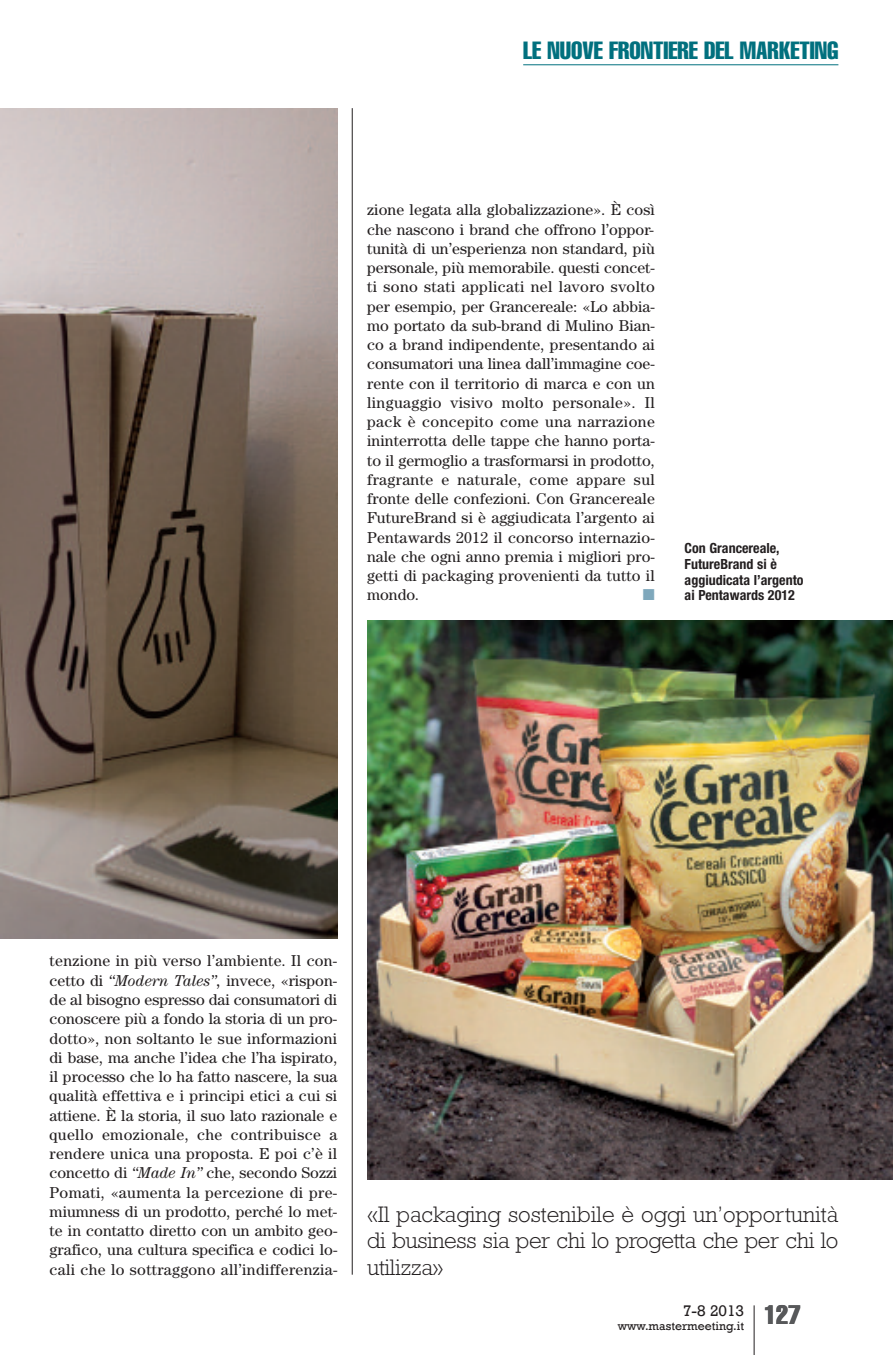
<style>
.page{position:relative;width:893px;height:1355px;background:#fff}
.page>*{position:absolute;margin:0;border:0;box-sizing:border-box;transform-origin:0 0}
.t1{font:extra-condensed 26.25px "Helvetica";color:#57585a}
.t2{font:extra-condensed 24.5px "Helvetica";color:#01707e}
.t3{font:300 22.75px/26.2px "Rockwell";letter-spacing:-.015em;color:#231f20;text-align:justify}
.t4{font:15.75px/19.2px "Century";letter-spacing:.01em;color:#231f20;text-align:justify}
.t5{font:15.75px "Rockwell";color:#231f20}
.t6{font:15.75px "Zapf Dingbats";color:#7fa8bc}
.t7{font:700 condensed 14px/15.8px "Helvetica Neue";color:#231f20}
.t8{font:12.25px "Rockwell";color:#231f20}
.s1{font-style:italic}
</style>
<div class="page">
<hr style="left:754px;top:1305px;width:1px;height:49px;background:#231f20">
<hr style="left:523px;top:64px;width:315px;height:1px;background:#01707e">
<hr style="left:352px;top:108px;width:1px;height:1166px;background:#231f20">
<img style="left:0;top:108px;width:337px;height:830px">
<img style="left:367px;top:620px;width:526px;height:558px">
<h2 class="t2" style="left:523px;top:42px;width:317px">LE NUOVE FRONTIERE DEL MARKETING</h2>
<p class="t4" style="left:367px;top:202px;width:289px">zione legata alla globalizzazione». È così che nascono i brand che offrono l’oppor&shy;tunità di un’esperienza non standard, più personale, più memorabile. questi concet&shy;ti sono stati applicati nel lavoro svolto per esempio, per Grancereale: «Lo abbia&shy;mo portato da sub-brand di Mulino Bian&shy;co a brand indipendente, presentando ai consumatori una linea dall’immagine coe&shy;rente con il territorio di marca e con un linguaggio visivo molto personale». Il pack è concepito come una narrazione ininterrotta delle tappe che hanno porta&shy;to il germoglio a trasformarsi in prodotto, fragrante e naturale, come appare sul fronte delle confezioni. Con Grancereale FutureBrand si è aggiudicata l’argento ai Pentawards 2012 il concorso internazio&shy;nale che ogni anno premia i migliori pro&shy;getti di packaging provenienti da tutto il mondo.</p>
<p class="t6" style="left:643px;top:586px;width:13px">■</p>
<p class="t7" style="left:685px;top:541px;width:120px">Con Grancereale,<br>FutureBrand si è aggiudicata l’argento ai Pentawards 2012</p>
<p class="t4" style="left:50px;top:952px;width:289px">tenzione in più verso l’ambiente. Il con&shy;cetto di <span class="s1">“Modern Tales”,</span> invece, «rispon&shy;de al bisogno espresso dai consumatori di conoscere più a fondo la storia di un pro&shy;dotto», non soltanto le sue informazioni di base, ma anche l’idea che l’ha ispirato, il processo che lo ha fatto nascere, la sua qualità effettiva e i principi etici a cui si attiene. È la storia, il suo lato razionale e quello emozionale, che contribuisce a rendere unica una proposta. E poi c’è il concetto di <span class="s1">“Made In”</span> che, secondo Sozzi Pomati, «aumenta la percezione di pre&shy;miumness di un prodotto, perché lo met&shy;te in contatto diretto con un ambito geo&shy;grafico, una cultura specifica e codici lo&shy;cali che lo sottraggono all’indifferenzia-</p>
<h3 class="t3" style="left:367px;top:1203px;width:473px">«Il packaging sostenibile è oggi un’opportunità di business sia per chi lo progetta che per chi lo utilizza»</h3>
<p class="t5" style="left:683px;top:1300px;width:63px">7-8 2013</p>
<p class="t8" style="left:618px;top:1318px;width:128px">www.mastermeeting.it</p>
<h1 class="t1" style="left:764px;top:1305px;width:38px">127</h1>
</div>
